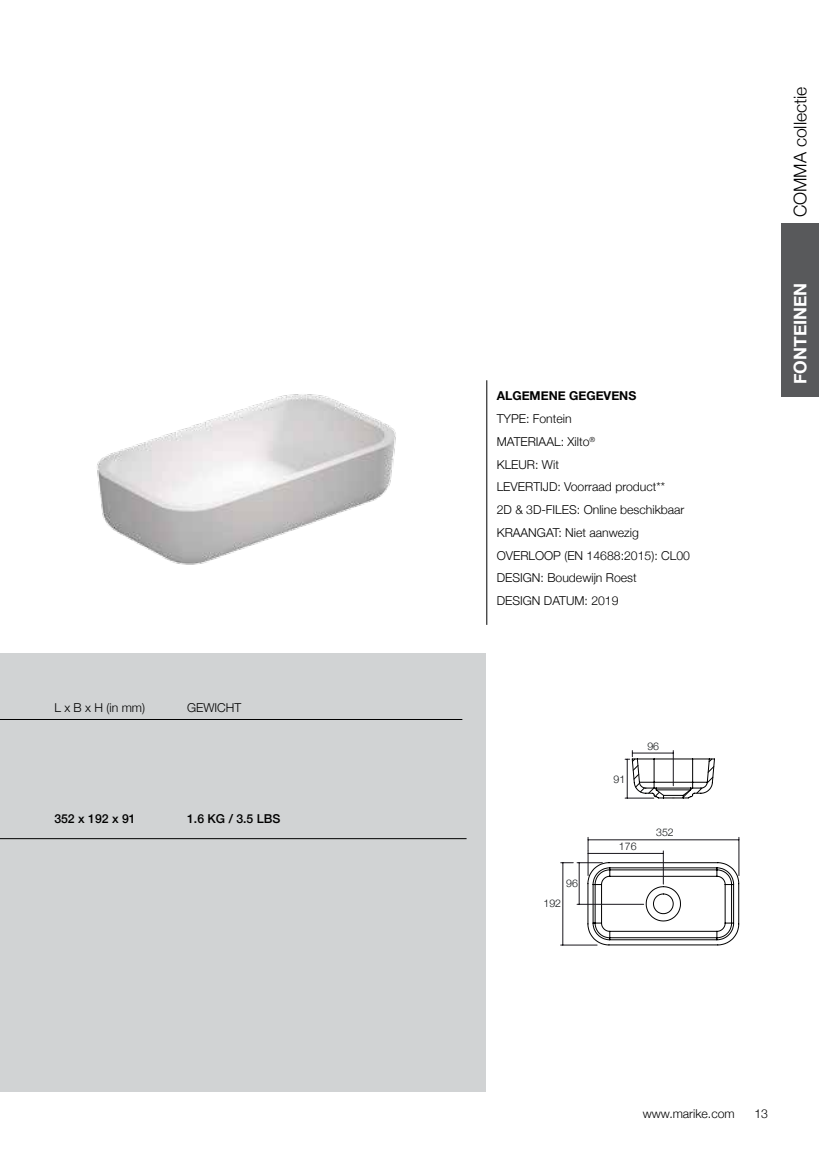
<style>
.page{position:relative;width:819px;height:1166px;background:#fff}
.page>*{position:absolute;margin:0;border:0;box-sizing:border-box;transform-origin:0 0}
.t1{font:300 17.5px "Helvetica Neue";color:#000}
.t2{font:700 17.5px "Helvetica Neue";color:#fff}
.t3{font:300 12.25px/22.8px "Helvetica Neue";color:#000}
.t4{font:500 12.25px "Helvetica Neue";color:#000}
.t5{font:700 12.25px "Helvetica Neue";color:#000}
.t6{font:300 10.5px "Helvetica Neue";color:#121517}
</style>
<div class="page">
<div style="left:0;top:653px;width:486px;height:438px;background:#d1d3d4"></div>
<img style="left:97px;top:394px;width:299px;height:171px">
<div style="left:781px;top:223px;width:38px;height:174px;background:#58595b"></div>
<hr style="left:486px;top:380px;width:1px;height:245px;background:#000">
<hr style="left:0;top:838px;width:466px;height:1px;background:#000">
<hr style="left:0;top:719px;width:462px;height:1px;background:#000">
<svg style="left:625px;top:750px;width:90px;height:49px"></svg>
<hr style="left:627px;top:759px;width:1px;height:39px;background:#19171d">
<hr style="left:560px;top:945px;width:37px;height:1px;background:#19171d">
<svg style="left:560px;top:837px;width:179px;height:108px"></svg>
<hr style="left:562px;top:863px;width:1px;height:82px;background:#19171d">
<p class="t3" style="left:54px;top:696px;width:92px">L x B x H (in mm)</p>
<p class="t4" style="left:54px;top:809px;width:83px">352 x 192 x 91</p>
<p class="t3" style="left:187px;top:696px;width:56px">GEWICHT</p>
<p class="t4" style="left:187px;top:809px;width:95px">1.6 KG / 3.5 LBS</p>
<p class="t5" style="left:496px;top:386px;width:141px">ALGEMENE GEGEVENS</p>
<p class="t3" style="left:496px;top:407px;width:195px">TYPE: Fontein<br>MATERIAAL: Xilto<sup>®<br></sup>KLEUR: Wit<br>LEVERTIJD: Voorraad product**<br>2D &amp; 3D-FILES: Online beschikbaar<br>KRAANGAT: Niet aanwezig<br>OVERLOOP (EN 14688:2015): CL00<br>DESIGN: Boudewijn Roest<br>DESIGN DATUM: 2019</p>
<p class="t6" style="left:566px;top:874px;width:13px">96</p>
<p class="t6" style="left:543px;top:895px;width:19px">192</p>
<p class="t6" style="left:613px;top:771px;width:13px">91</p>
<p class="t6" style="left:647px;top:738px;width:13px">96</p>
<p class="t6" style="left:619px;top:838px;width:19px">176</p>
<p class="t6" style="left:656px;top:824px;width:19px">352</p>
<h1 class="t1" style="left:786px;top:217px;width:132px;rotate:-90deg">COMMA collectie</h1>
<h1 class="t2" style="left:786px;top:384px;width:103px;rotate:-90deg">FONTEINEN</h1>
<p class="t3" style="left:642px;top:1101px;width:93px">www.marike.com</p>
<p class="t3" style="left:754px;top:1101px;width:15px">13</p>
</div>
